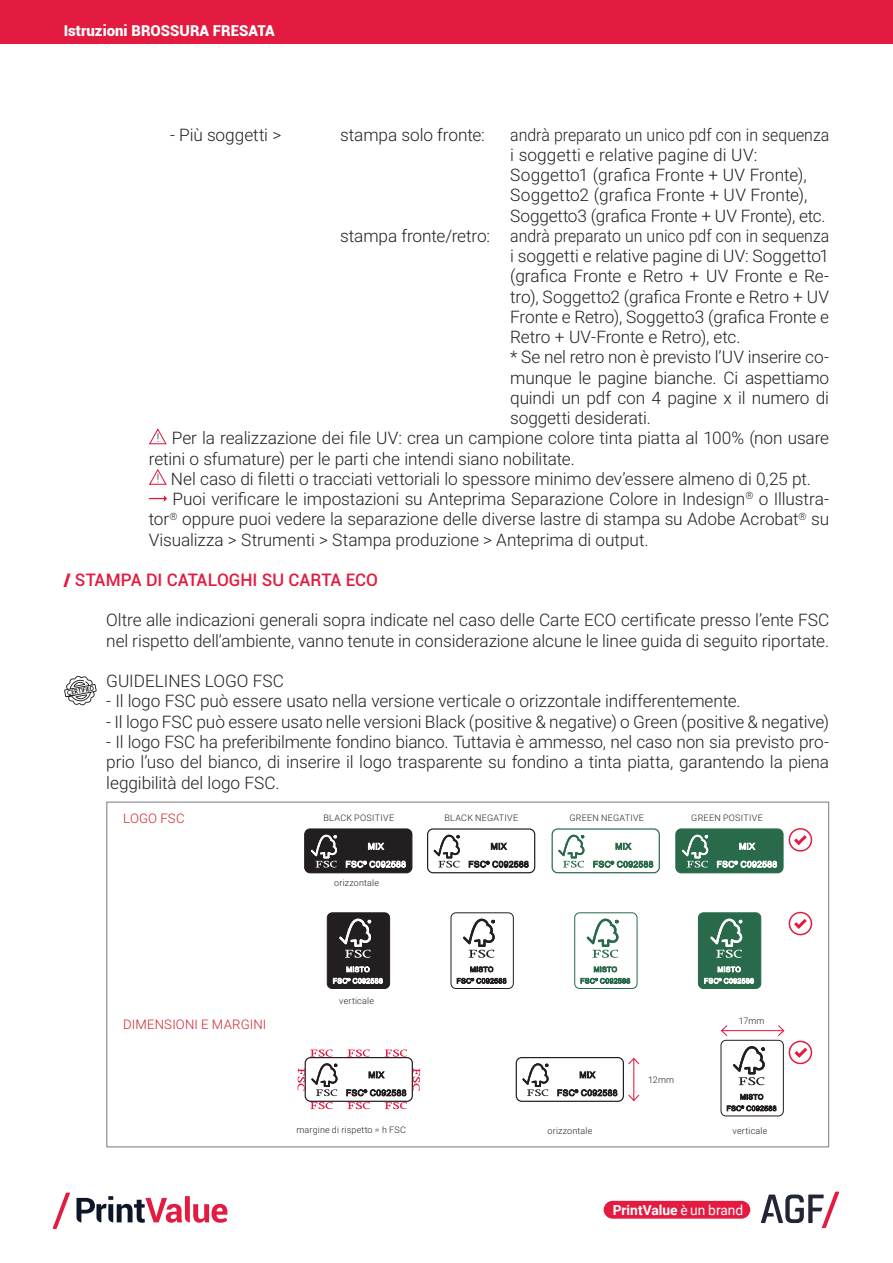
<style>
.page{position:relative;width:893px;height:1263px;background:#fff}
.page>*{position:absolute;margin:0;border:0;box-sizing:border-box;transform-origin:0 0}
.t1{font:300 17.25px/20.2px "Roboto";letter-spacing:-.005em;color:#231f20}
.t2{font:300 17.25px "Roboto";letter-spacing:-.005em;color:#231f20;scale:.92 1}
.t3{font:500 17.25px "Roboto";color:#e31b40}
.t4{font:900 15px "Roboto";color:#fff}
.t5{font:700 13.8px "Roboto";color:#fff}
.t6{font:300 13.2px "Roboto";letter-spacing:.01em;color:#d1232a}
.t7{font:300 9px "Roboto";letter-spacing:.025em;color:#231f20}
.s1{font-weight:900}
.s2{font-weight:400}
</style>
<div class="page">
<svg style="left:53px;top:1192px;width:17px;height:37px"></svg>
<svg style="left:77px;top:1196px;width:150px;height:27px"></svg>
<div style="left:604px;top:1201px;width:146px;height:18px;background:#e31b40;border-radius:9px"></div>
<svg style="left:761px;top:1191px;width:78px;height:37px"></svg>
<svg style="left:149px;top:428px;width:18px;height:17px"></svg>
<svg style="left:149px;top:469px;width:18px;height:16px"></svg>
<svg style="left:149px;top:495px;width:18px;height:7px"></svg>
<div style="left:516px;top:1057px;width:108px;height:45px;border:1px solid #231f20;border-radius:5px"></div>
<svg style="left:522px;top:1063px;width:27px;height:33px"></svg>
<svg style="left:580px;top:1071px;width:16px;height:7px"></svg>
<svg style="left:557px;top:1089px;width:60px;height:7px"></svg>
<div style="left:789px;top:1041px;width:23px;height:23px;border:2px solid #e31b40;border-radius:50%"></div>
<svg style="left:794px;top:1048px;width:13px;height:10px"></svg>
<div style="left:720px;top:1040px;width:64px;height:76px;border:1px solid #231f20;border-radius:5px"></div>
<svg style="left:733px;top:1046px;width:32px;height:39px"></svg>
<svg style="left:727px;top:1093px;width:49px;height:18px"></svg>
<div style="left:305px;top:1057px;width:108px;height:45px;border:1px solid #231f20;border-radius:5px"></div>
<svg style="left:311px;top:1063px;width:27px;height:33px"></svg>
<svg style="left:369px;top:1071px;width:16px;height:7px"></svg>
<svg style="left:346px;top:1089px;width:60px;height:7px"></svg>
<svg style="left:310px;top:1049px;width:23px;height:8px"></svg>
<svg style="left:413px;top:1068px;width:7px;height:22px"></svg>
<svg style="left:310px;top:1102px;width:23px;height:7px"></svg>
<svg style="left:347px;top:1049px;width:23px;height:8px"></svg>
<svg style="left:297px;top:1068px;width:8px;height:22px"></svg>
<svg style="left:347px;top:1102px;width:23px;height:7px"></svg>
<svg style="left:385px;top:1049px;width:22px;height:8px"></svg>
<svg style="left:385px;top:1102px;width:22px;height:7px"></svg>
<hr style="left:633px;top:1058px;width:1px;height:42px;background:#e31b40">
<svg style="left:628px;top:1093px;width:12px;height:9px"></svg>
<svg style="left:628px;top:1057px;width:12px;height:8px"></svg>
<hr style="left:721px;top:1030px;width:63px;height:1px;background:#e31b40">
<svg style="left:777px;top:1025px;width:8px;height:11px"></svg>
<svg style="left:720px;top:1025px;width:9px;height:11px"></svg>
<div style="left:305px;top:829px;width:107px;height:44px;background:#231f20;border-radius:5px"></div>
<div style="left:304px;top:828px;width:108px;height:45px;border:1px solid #231f20;border-radius:5px"></div>
<svg style="left:311px;top:835px;width:26px;height:32px"></svg>
<svg style="left:368px;top:842px;width:16px;height:8px"></svg>
<svg style="left:346px;top:861px;width:60px;height:7px"></svg>
<div style="left:427px;top:828px;width:108px;height:45px;border:1px solid #231f20;border-radius:5px"></div>
<svg style="left:434px;top:835px;width:26px;height:32px"></svg>
<svg style="left:491px;top:842px;width:16px;height:8px"></svg>
<svg style="left:469px;top:861px;width:60px;height:7px"></svg>
<div style="left:552px;top:828px;width:108px;height:45px;border:1px solid #286a4a;border-radius:5px"></div>
<svg style="left:558px;top:835px;width:26px;height:32px"></svg>
<svg style="left:615px;top:842px;width:16px;height:8px"></svg>
<svg style="left:593px;top:861px;width:60px;height:7px"></svg>
<div style="left:676px;top:829px;width:107px;height:44px;background:#286a4a;border-radius:5px"></div>
<div style="left:675px;top:828px;width:109px;height:45px;border:1px solid #286a4a;border-radius:5px"></div>
<svg style="left:682px;top:835px;width:26px;height:32px"></svg>
<svg style="left:739px;top:842px;width:16px;height:8px"></svg>
<svg style="left:717px;top:861px;width:60px;height:7px"></svg>
<div style="left:574px;top:912px;width:64px;height:77px;border:1px solid #286a4a;border-radius:5px"></div>
<svg style="left:587px;top:919px;width:31px;height:39px"></svg>
<svg style="left:580px;top:966px;width:50px;height:18px"></svg>
<div style="left:450px;top:912px;width:64px;height:77px;border:1px solid #231f20;border-radius:5px"></div>
<svg style="left:463px;top:919px;width:32px;height:39px"></svg>
<svg style="left:457px;top:966px;width:49px;height:18px"></svg>
<div style="left:698px;top:913px;width:63px;height:75px;background:#286a4a;border-radius:5px"></div>
<div style="left:698px;top:912px;width:63px;height:77px;border:1px solid #286a4a;border-radius:5px"></div>
<svg style="left:710px;top:919px;width:32px;height:39px"></svg>
<svg style="left:704px;top:966px;width:50px;height:18px"></svg>
<div style="left:327px;top:913px;width:63px;height:75px;background:#231f20;border-radius:5px"></div>
<div style="left:327px;top:912px;width:63px;height:77px;border:1px solid #231f20;border-radius:5px"></div>
<svg style="left:339px;top:919px;width:32px;height:39px"></svg>
<svg style="left:333px;top:966px;width:50px;height:18px"></svg>
<div style="left:789px;top:828px;width:23px;height:24px;border:2px solid #e31b40;border-radius:50%"></div>
<svg style="left:794px;top:835px;width:13px;height:10px"></svg>
<div style="left:789px;top:912px;width:23px;height:23px;border:2px solid #e31b40;border-radius:50%"></div>
<svg style="left:794px;top:919px;width:13px;height:10px"></svg>
<div style="left:0;top:0;width:893px;height:43px;background:#e31b40"></div>
<svg style="left:64px;top:676px;width:33px;height:29px"></svg>
<p class="t4" style="left:64px;top:20px;width:212px">Istruzioni BROSSURA FRESATA</p>
<p class="t1" style="left:170px;top:124px;width:113px">- Più soggetti &gt;</p>
<p class="t1" style="left:340px;top:124px;width:146px">stampa solo fronte:</p>
<p class="t2" style="left:510px;top:122px;width:348px">andrà preparato un unico pdf con in sequenza</p>
<p class="t1" style="left:510px;top:144px;width:249px">i soggetti e relative pagine di UV:</p>
<p class="t1" style="left:510px;top:164px;width:298px">Soggetto1 (grafica Fronte + UV Fronte),</p>
<p class="t1" style="left:510px;top:184px;width:299px">Soggetto2 (grafica Fronte + UV Fronte),</p>
<p class="t1" style="left:510px;top:205px;width:317px">Soggetto3 (grafica Fronte + UV Fronte), etc.</p>
<p class="t1" style="left:340px;top:225px;width:491px">stampa fronte/retro: andrà preparato un unico pdf con in sequenza</p>
<p class="t1" style="left:510px;top:245px;width:320px">i soggetti e relative pagine di UV: Soggetto1</p>
<p class="t1" style="left:510px;top:265px;width:320px">(grafica Fronte e Retro + UV Fronte e Re-</p>
<p class="t1" style="left:510px;top:286px;width:320px">tro), Soggetto2 (grafica Fronte e Retro + UV</p>
<p class="t1" style="left:510px;top:306px;width:320px">Fronte e Retro), Soggetto3 (grafica Fronte e</p>
<p class="t1" style="left:510px;top:326px;width:232px">Retro + UV-Fronte e Retro), etc.</p>
<p class="t1" style="left:510px;top:346px;width:320px">* Se nel retro non è previsto l’UV inserire co-</p>
<p class="t1" style="left:510px;top:367px;width:320px">munque le pagine bianche. Ci aspettiamo</p>
<p class="t1" style="left:510px;top:387px;width:320px">quindi un pdf con 4 pagine x il numero di</p>
<p class="t1" style="left:510px;top:407px;width:142px">soggetti desiderati.</p>
<p class="t1" style="left:172px;top:427px;width:659px">Per la realizzazione dei file UV: crea un campione colore tinta piatta al 100% (non usare</p>
<p class="t1" style="left:149px;top:448px;width:427px">retini o sfumature) per le parti che intendi siano nobilitate.</p>
<p class="t1" style="left:171px;top:468px;width:641px">Nel caso di filetti o tracciati vettoriali lo spessore minimo dev’essere almeno di 0,25 pt.</p>
<p class="t1" style="left:173px;top:488px;width:658px">Puoi verificare le impostazioni su Anteprima Separazione Colore in Indesign<sup>®</sup> o Illustra-</p>
<p class="t1" style="left:149px;top:508px;width:682px">tor<sup>®</sup> oppure puoi vedere la separazione delle diverse lastre di stampa su Adobe Acrobat<sup>®</sup> su</p>
<p class="t1" style="left:149px;top:529px;width:501px">Visualizza &gt; Strumenti &gt; Stampa produzione &gt; Anteprima di output.</p>
<p class="t3" style="left:64px;top:568px;width:316px"><span class="s1">/</span> STAMPA DI CATALOGHI SU CARTA ECO</p>
<p class="t1" style="left:106px;top:610px;width:724px">Oltre alle indicazioni generali sopra indicate nel caso delle Carte ECO certificate presso l’ente FSC nel rispetto dell’ambiente, vanno tenute in considerazione alcune le linee guida di seguito riportate.</p>
<p class="t1" style="left:106px;top:670px;width:179px">GUIDELINES LOGO FSC</p>
<p class="t1" style="left:106px;top:691px;width:636px">- Il logo FSC può essere usato nella versione verticale o orizzontale indifferentemente.</p>
<p class="t1" style="left:106px;top:711px;width:724px">- Il logo FSC può essere usato nelle versioni Black (positive &amp; negative) o Green (positive &amp; negative)</p>
<p class="t1" style="left:106px;top:731px;width:724px;text-align:justify">- Il logo FSC ha preferibilmente fondino bianco. Tuttavia è ammesso, nel caso non sia previsto pro&shy;prio l’uso del bianco, di inserire il logo trasparente su fondino a tinta piatta, garantendo la piena leggibilità del logo FSC.</p>
<p class="t6" style="left:123px;top:809px;width:63px">LOGO FSC</p>
<p class="t7" style="left:323px;top:812px;width:72px">BLACK POSITIVE</p>
<p class="t7" style="left:444px;top:812px;width:75px">BLACK NEGATIVE</p>
<p class="t7" style="left:569px;top:812px;width:76px">GREEN NEGATIVE</p>
<p class="t7" style="left:691px;top:812px;width:73px">GREEN POSITIVE</p>
<p class="t7" style="left:334px;top:876px;width:46px">orizzontale</p>
<p class="t6" style="left:123px;top:1015px;width:145px">DIMENSIONI E MARGINI</p>
<p class="t7" style="left:339px;top:994px;width:36px">verticale</p>
<p class="t7" style="left:648px;top:1073px;width:28px">12mm</p>
<p class="t7" style="left:739px;top:1015px;width:27px">17mm</p>
<p class="t7" style="left:296px;top:1124px;width:111px">margine di rispetto = h FSC</p>
<p class="t7" style="left:733px;top:1124px;width:36px">verticale</p>
<p class="t7" style="left:548px;top:1124px;width:46px">orizzontale</p>
<p class="t5" style="left:613px;top:1200px;width:132px">PrintValue <span class="s2">è un brand</span></p>
</div>
